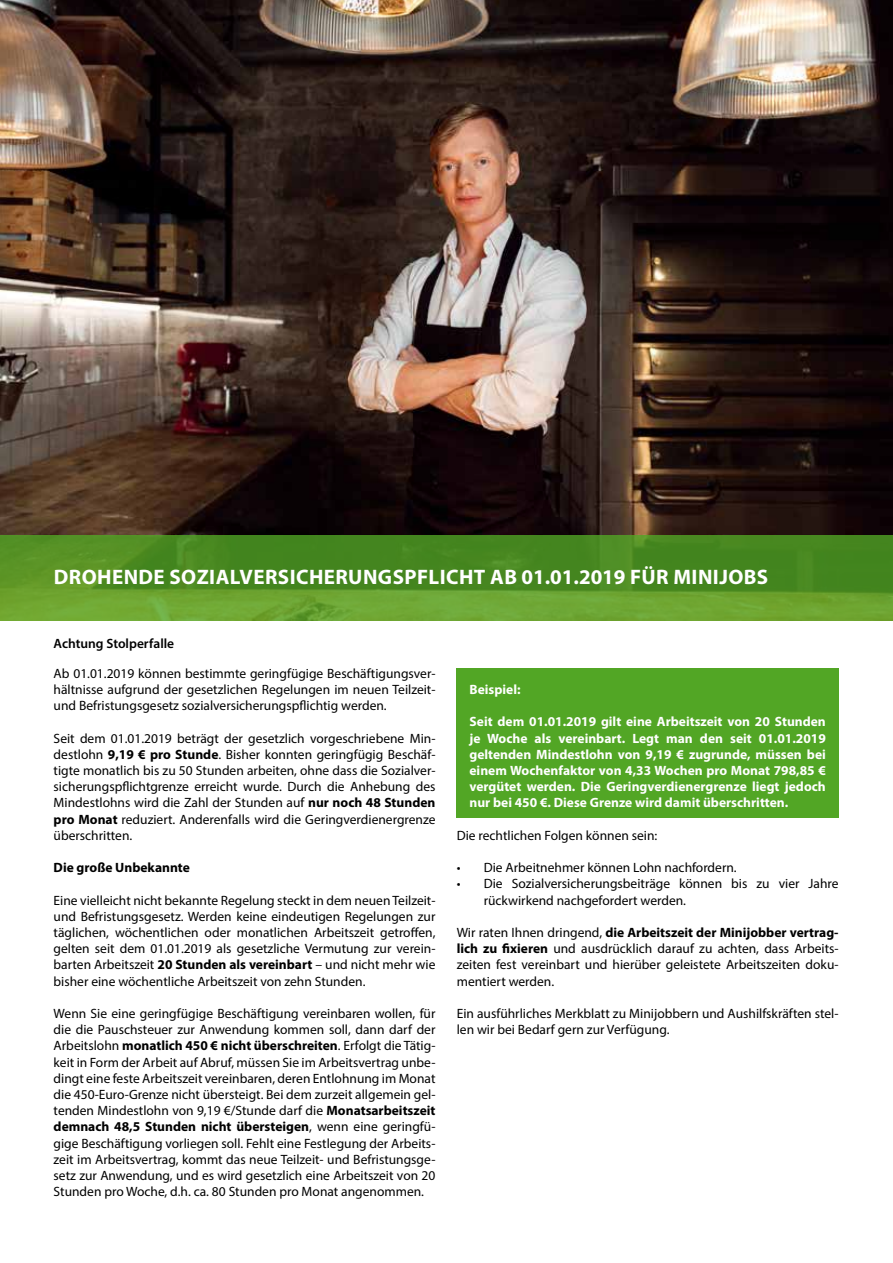
<style>
.page{position:relative;width:893px;height:1263px;background:#fff}
.page>*{position:absolute;margin:0;border:0;box-sizing:border-box;transform-origin:0 0}
.t1{font:700 21px "Myriad Pro";letter-spacing:.02em;color:#fff}
.t2{font:13.5px/16.2px "Myriad Pro";color:#000;text-align:justify}
.t3{font:700 13.5px/16.2px "Myriad Pro";color:#fff;text-align:justify}
.t4{font:600 13.5px "Myriad Pro";color:#000}
.t5{font:700 13.5px "Myriad Pro";color:#000}
.s1{font-weight:700}
</style>
<div class="page">
<img style="left:0;top:0;width:893px;height:536px">
<svg style="left:0;top:536px;width:893px;height:85px;background:#569327"></svg>
<div style="left:457px;top:668px;width:382px;height:149px;background:#52a625"></div>
<h1 class="t1" style="left:54px;top:564px;width:716px">DROHENDE SOZIALVERSICHERUNGSPFLICHT AB 01.01.2019 FÜR MINIJOBS</h1>
<p class="t4" style="left:54px;top:635px;width:122px">Achtung Stolperfalle</p>
<p class="t2" style="left:54px;top:665px;width:383px">Ab 01.01.2019 können bestimmte geringfügige Beschäftigungsver&shy;hältnisse aufgrund der gesetzlichen Regelungen im neuen Teilzeit&shy;und Befristungsgesetz sozialversicherungspflichtig werden.</p>
<p class="t2" style="left:54px;top:730px;width:383px">Seit dem 01.01.2019 beträgt der gesetzlich vorgeschriebene Min&shy;destlohn <span class="s1">9,19 € pro Stunde</span>. Bisher konnten geringfügig Beschäf&shy;tigte monatlich bis zu 50 Stunden arbeiten, ohne dass die Sozialver&shy;sicherungspflichtgrenze erreicht wurde. Durch die Anhebung des Mindestlohns wird die Zahl der Stunden auf <span class="s1">nur noch 48 Stunden pro Monat</span> reduziert. Anderenfalls wird die Geringverdienergrenze überschritten.</p>
<p class="t5" style="left:54px;top:859px;width:138px">Die große Unbekannte</p>
<p class="t2" style="left:54px;top:892px;width:383px">Eine vielleicht nicht bekannte Regelung steckt in dem neuen Teilzeit&shy;und Befristungsgesetz. Werden keine eindeutigen Regelungen zur täglichen, wöchentlichen oder monatlichen Arbeitszeit getroffen, gelten seit dem 01.01.2019 als gesetzliche Vermutung zur verein&shy;barten Arbeitszeit <span class="s1">20 Stunden als vereinbart</span> – und nicht mehr wie bisher eine wöchentliche Arbeitszeit von zehn Stunden.</p>
<p class="t2" style="left:54px;top:1005px;width:383px">Wenn Sie eine geringfügige Beschäftigung vereinbaren wollen, für die die Pauschsteuer zur Anwendung kommen soll, dann darf der Arbeitslohn <span class="s1">monatlich 450 € nicht überschreiten</span>. Erfolgt die Tätig&shy;keit in Form der Arbeit auf Abruf, müssen Sie im Arbeitsvertrag unbe&shy;dingt eine feste Arbeitszeit vereinbaren, deren Entlohnung im Monat die 450-Euro-Grenze nicht übersteigt. Bei dem zurzeit allgemein gel&shy;tenden Mindestlohn von 9,19 €/Stunde darf die <span class="s1">Monatsarbeitszeit demnach 48,5 Stunden nicht übersteigen</span>, wenn eine geringfü&shy;gige Beschäftigung vorliegen soll. Fehlt eine Festlegung der Arbeits&shy;zeit im Arbeitsvertrag, kommt das neue Teilzeit- und Befristungsge&shy;setz zur Anwendung, und es wird gesetzlich eine Arbeitszeit von 20<br>Stunden pro Woche, d.h. ca. 80 Stunden pro Monat angenommen.</p>
<p class="t3" style="left:469px;top:681px;width:53px">Beispiel:</p>
<p class="t3" style="left:469px;top:713px;width:358px">Seit dem 01.01.2019 gilt eine Arbeitszeit von 20 Stunden je Woche als vereinbart. Legt man den seit 01.01.2019 geltenden Mindestlohn von 9,19 € zugrunde, müssen bei einem Wochenfaktor von 4,33 Wochen pro Monat 798,85 € vergütet werden. Die Geringverdienergrenze liegt jedoch nur bei 450 €. Diese Grenze wird damit überschritten.</p>
<p class="t2" style="left:457px;top:827px;width:202px">Die rechtlichen Folgen können sein:</p>
<p class="t2" style="left:457px;top:859px;width:282px">• Die Arbeitnehmer können Lohn nachfordern.</p>
<p class="t2" style="left:484px;top:875px;width:356px;text-indent:-27px">• Die Sozialversicherungsbeiträge können bis zu vier Jahre rückwirkend nachgefordert werden.</p>
<p class="t2" style="left:457px;top:924px;width:383px">Wir raten Ihnen dringend, <span class="s1">die Arbeitszeit der Minijobber vertrag&shy;lich zu fixieren</span> und ausdrücklich darauf zu achten, dass Arbeits&shy;zeiten fest vereinbart und hierüber geleistete Arbeitszeiten doku&shy;mentiert werden.</p>
<p class="t2" style="left:457px;top:1005px;width:383px">Ein ausführliches Merkblatt zu Minijobbern und Aushilfskräften stel&shy;len wir bei Bedarf gern zur Verfügung.</p>
</div>
